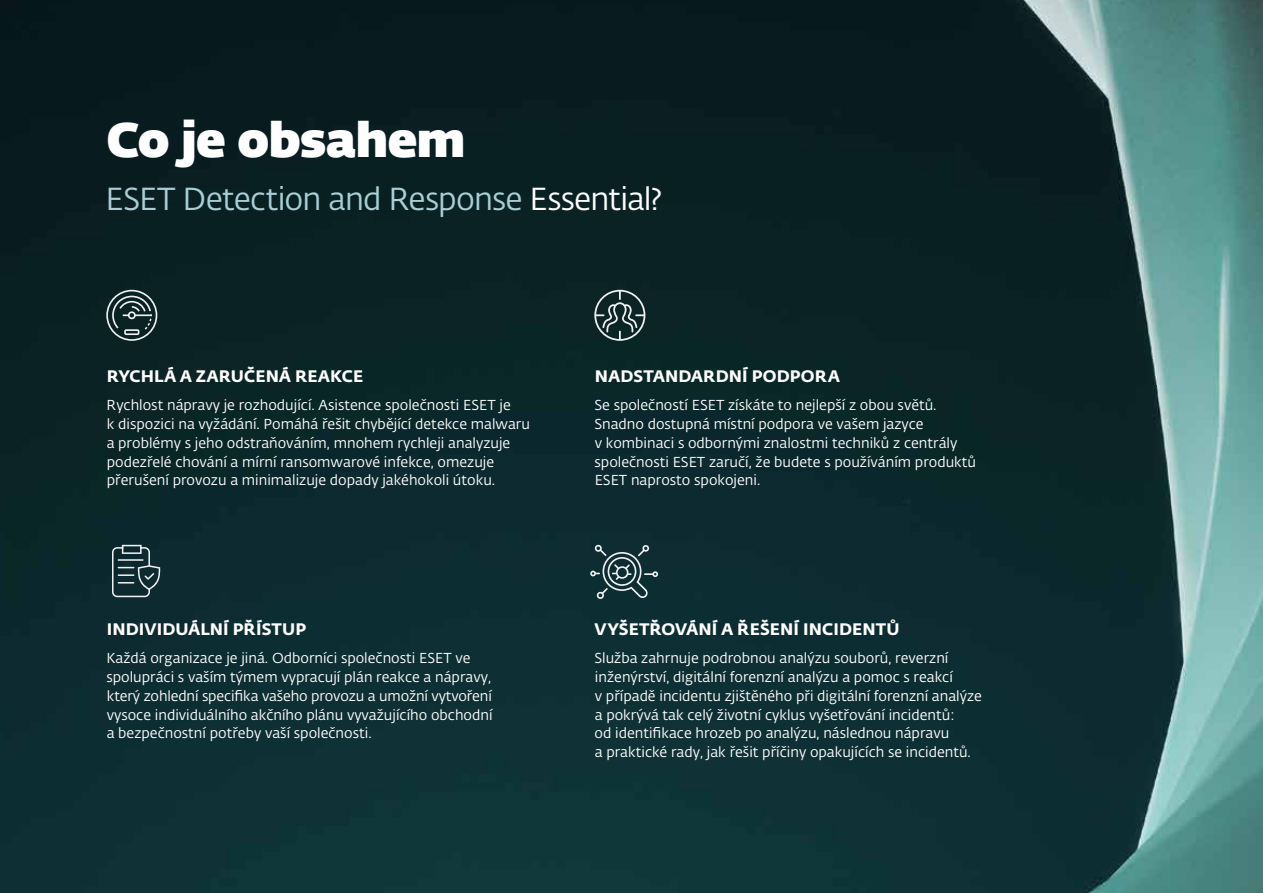
<style>
.page{position:relative;width:1263px;height:893px;background:#fff}
.page>*{position:absolute;margin:0;border:0;box-sizing:border-box;transform-origin:0 0}
.t1{font:800 48px "Fedra Sans Dis Std";color:#fff}
.t2{font:31.5px "Fedra Sans Alt Pro Book LF";letter-spacing:-.025em;color:#a9ced5}
.t3{font:16.5px "Fedra Sans Alt Pro Bold LF";letter-spacing:.01em;color:#fff}
.t4{font:14.25px/18.8px "Fedra Sans Alt Pro Book LF";color:#fff}
.s1{color:#fff}
</style>
<div class="page">
<img style="left:0;top:0;width:1263px;height:893px">
<svg style="left:106px;top:290px;width:51px;height:51px;background:#3c4f50"></svg>
<svg style="left:112px;top:545px;width:48px;height:52px;background:#385055"></svg>
<svg style="left:590px;top:545px;width:68px;height:54px;background:#354f53"></svg>
<svg style="left:594px;top:290px;width:51px;height:51px;background:#3c5152"></svg>
<h1 class="t1" style="left:107px;top:101px;width:359px">Co je obsahem</h1>
<h2 class="t2" style="left:105px;top:177px;width:558px">ESET Detection and Response <span class="s1">Essential?</span></h2>
<p class="t3" style="left:107px;top:363px;width:258px">RYCHLÁ A ZARUČENÁ REAKCE</p>
<p class="t4" style="left:107px;top:395px;width:425px">Rychlost nápravy je rozhodující. Asistence společnosti ESET je<br>k dispozici na vyžádání. Pomáhá řešit chybějící detekce malwaru a problémy s jeho odstraňováním, mnohem rychleji analyzuje podezřelé chování a mírní ransomwarové infekce, omezuje přerušení provozu a minimalizuje dopady jakéhokoli útoku.</p>
<p class="t3" style="left:107px;top:616px;width:201px">INDIVIDUÁLNÍ PŘÍSTUP</p>
<p class="t4" style="left:106px;top:649px;width:388px">Každá organizace je jiná. Odborníci společnosti ESET ve spolupráci s vaším týmem vypracují plán reakce a nápravy, který zohlední specifika vašeho provozu a umožní vytvoření vysoce individuálního akčního plánu vyvažujícího obchodní a bezpečnostní potřeby vaší společnosti.</p>
<p class="t3" style="left:595px;top:363px;width:247px">NADSTANDARDNÍ PODPORA</p>
<p class="t4" style="left:594px;top:395px;width:383px">Se společností ESET získáte to nejlepší z obou světů.<br>Snadno dostupná místní podpora ve vašem jazyce<br>v kombinaci s odbornými znalostmi techniků z centrály společnosti ESET zaručí, že budete s používáním produktů ESET naprosto spokojeni.</p>
<p class="t3" style="left:594px;top:616px;width:307px">VYŠETŘOVÁNÍ A ŘEŠENÍ INCIDENTŮ</p>
<p class="t4" style="left:594px;top:649px;width:389px">Služba zahrnuje podrobnou analýzu souborů, reverzní inženýrství, digitální forenzní analýzu a pomoc s reakcí<br>v případě incidentu zjištěného při digitální forenzní analýze a pokrývá tak celý životní cyklus vyšetřování incidentů:<br>od identifikace hrozeb po analýzu, následnou nápravu<br>a praktické rady, jak řešit příčiny opakujících se incidentů.</p>
</div>
